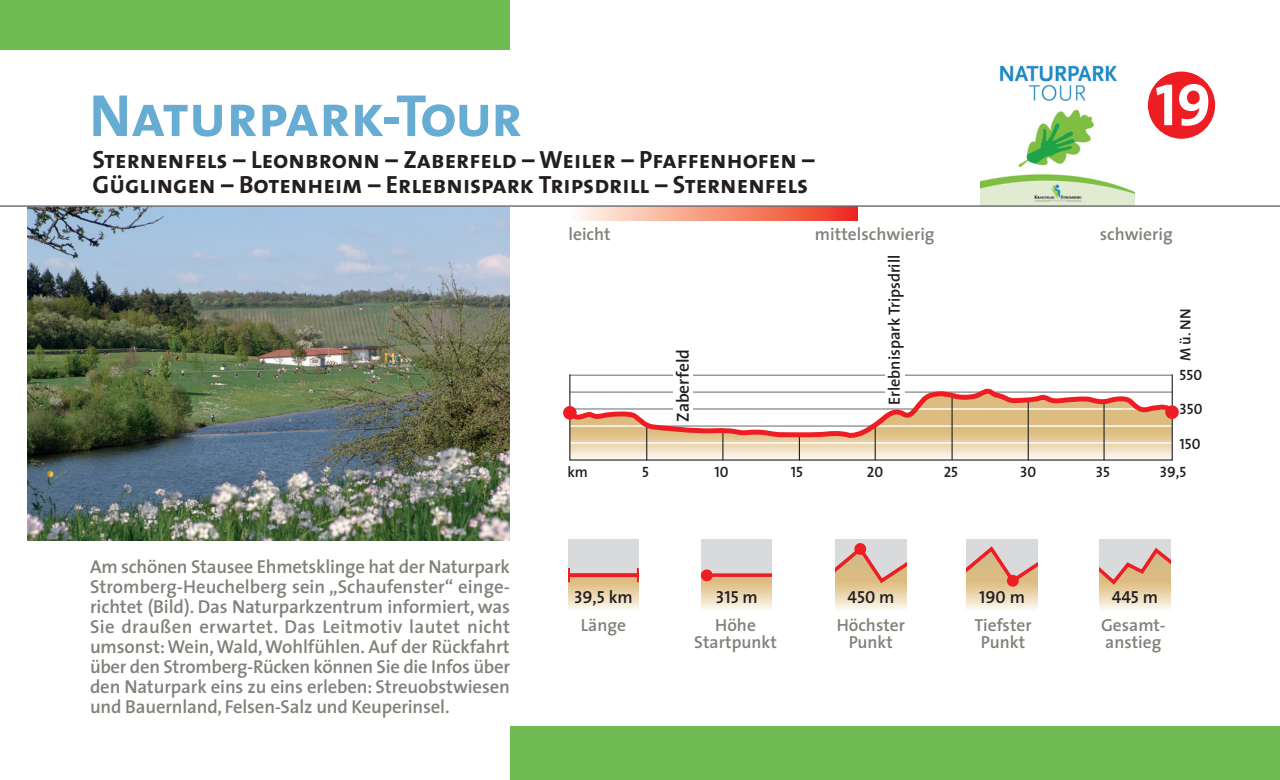
<style>
.page{position:relative;width:1280px;height:780px;background:#fff}
.page>*{position:absolute;margin:0;border:0;box-sizing:border-box;transform-origin:0 0}
.t1{font:60px "The Sans Bold Caps";color:#67acd3}
.t2{font:60px "The Sans Bold Caps";color:#fff}
.t3{font:25px/25px "The Sans Bold Caps";color:#231f20}
.t4{font:600 18.75px/20px "The Sans";letter-spacing:-.01em;color:#81817b;text-align:justify}
.t5{font:600 17.5px/17.5px "The Sans";color:#81817b;text-align:center}
.t6{font:17.5px "The Sans Semi Bold Caps";color:#231f20}
.t7{font:600 17.5px "The Sans";color:#231f20}
.t8{font:600 16.25px "The Sans";letter-spacing:-.005em;color:#231f20}
.t9{font:15px "The Sans Semi Bold Caps";color:#231f20}
.t10{font:600 15px "The Sans";color:#231f20}
.s1{font-family:"The Sans";font-weight:600}
</style>
<div class="page">
<img style="left:980px;top:65px;width:155px;height:140px">
<svg style="left:578px;top:207px;width:279px;height:13px;background:#f6937c"></svg>
<svg style="left:857px;top:207px;width:1px;height:13px"></svg>
<div style="left:0;top:0;width:510px;height:50px;background:#6fba51"></div>
<div style="left:511px;top:727px;width:769px;height:53px;background:#6fba51"></div>
<img style="left:28px;top:207px;width:481px;height:334px">
<div style="left:1148px;top:72px;width:67px;height:67px;background:#ee1d23;border:1px solid #ee1d23;border-radius:50%"></div>
<svg style="left:1100px;top:587px;width:70px;height:22px;background:#eedebf"></svg>
<svg style="left:1100px;top:540px;width:70px;height:47px;background:#dbbaa7"></svg>
<svg style="left:967px;top:586px;width:71px;height:23px;background:#eeddbd"></svg>
<svg style="left:967px;top:540px;width:71px;height:46px;background:#dbbba7"></svg>
<div style="left:1007px;top:575px;width:12px;height:12px;background:#ee1d23;border-radius:50%"></div>
<svg style="left:836px;top:586px;width:70px;height:23px;background:#eeddbd"></svg>
<svg style="left:836px;top:540px;width:70px;height:46px;background:#dbbaa6"></svg>
<div style="left:854px;top:543px;width:12px;height:12px;background:#ee1d23;border-radius:50%"></div>
<div style="left:701px;top:540px;width:71px;height:42px;background:#dbbb80"></div>
<div style="left:701px;top:581px;width:71px;height:30px;background:linear-gradient(to bottom,#ddba7b,#fbf9f1)"></div>
<svg style="left:701px;top:540px;width:71px;height:37px;background:#dacacc"></svg>
<div style="left:701px;top:569px;width:12px;height:12px;background:#ee1d23;border-radius:50%"></div>
<div style="left:568px;top:581px;width:71px;height:30px;background:linear-gradient(to bottom,#deba7b,#fbf8f0)"></div>
<svg style="left:568px;top:540px;width:71px;height:42px;background:#dbc2be"></svg>
<svg style="left:564px;top:386px;width:615px;height:74px"></svg>
<hr style="left:0;top:205px;width:1280px;height:2px;background:#6c6d70">
<div style="left:673px;top:297px;width:20px;height:126px;background:#fff"></div>
<div style="left:885px;top:280px;width:20px;height:126px;background:#fff"></div>
<h1 class="t1" style="left:89px;top:80px;width:435px">Naturpark-Tour</h1>
<h2 class="t3" style="left:93px;top:147px;width:724px">Sternenfels – Leonbronn – Zaberfeld – Weiler – Pfaffenhofen –<br>Güglingen – Botenheim – Erlebnispark Tripsdrill – Sternenfels</h2>
<h1 class="t2" style="left:1155px;top:69px;width:58px">19</h1>
<p class="t5" style="left:568px;top:227px;width:44px">leicht</p>
<p class="t5" style="left:815px;top:227px;width:121px">mittelschwierig</p>
<p class="t5" style="left:1100px;top:227px;width:75px">schwierig</p>
<p class="t4" style="left:90px;top:558px;width:422px">Am schönen Stausee Ehmetsklinge hat der Naturpark Stromberg-Heuchelberg sein „Schaufenster“ einge&shy;richtet (Bild). Das Naturparkzentrum informiert, was Sie draußen erwartet. Das Leitmotiv lautet nicht umsonst: Wein, Wald, Wohlfühlen. Auf der Rückfahrt über den Stromberg-Rücken können Sie die Infos über den Naturpark eins zu eins erleben: Streuobstwiesen und Bauernland, Felsen-Salz und Keuperinsel.</p>
<p class="t7" style="left:676px;top:422px;width:74px;rotate:-90deg">Zaberfeld</p>
<p class="t8" style="left:888px;top:405px;width:151px;rotate:-90deg">Erlebnispark Tripsdrill</p>
<p class="t10" style="left:567px;top:466px;width:22px">km</p>
<p class="t9" style="left:642px;top:463px;width:8px">5</p>
<p class="t9" style="left:1020px;top:463px;width:18px">30</p>
<p class="t9" style="left:714px;top:463px;width:16px">10</p>
<p class="t9" style="left:1096px;top:463px;width:16px">35</p>
<p class="t9" style="left:791px;top:463px;width:14px">15</p>
<p class="t9" style="left:944px;top:463px;width:16px">25</p>
<p class="t9" style="left:867px;top:463px;width:18px">20</p>
<p class="t10" style="left:1179px;top:361px;width:54px;rotate:-90deg">M ü. NN</p>
<p class="t9" style="left:1180px;top:366px;width:24px">550</p>
<p class="t9" style="left:1180px;top:400px;width:25px">350</p>
<p class="t9" style="left:1180px;top:435px;width:23px">150</p>
<p class="t9" style="left:1160px;top:463px;width:28px">39,5</p>
<p class="t6" style="left:574px;top:587px;width:60px">39,5 <span class="s1">km</span></p>
<p class="t6" style="left:716px;top:587px;width:43px">315 <span class="s1">m</span></p>
<p class="t6" style="left:847px;top:587px;width:49px">450 <span class="s1">m</span></p>
<p class="t6" style="left:979px;top:587px;width:47px">190 <span class="s1">m</span></p>
<p class="t6" style="left:1112px;top:587px;width:48px">445 <span class="s1">m</span></p>
<p class="t5" style="left:837px;top:617px;width:70px">Höchster<br>Punkt</p>
<p class="t5" style="left:974px;top:617px;width:59px">Tiefster<br>Punkt</p>
<p class="t5" style="left:694px;top:617px;width:84px">Höhe<br>Startpunkt</p>
<p class="t5" style="left:581px;top:617px;width:47px">Länge</p>
<p class="t5" style="left:1101px;top:617px;width:66px;text-align:left">Gesamt&shy;anstieg</p>
</div>
